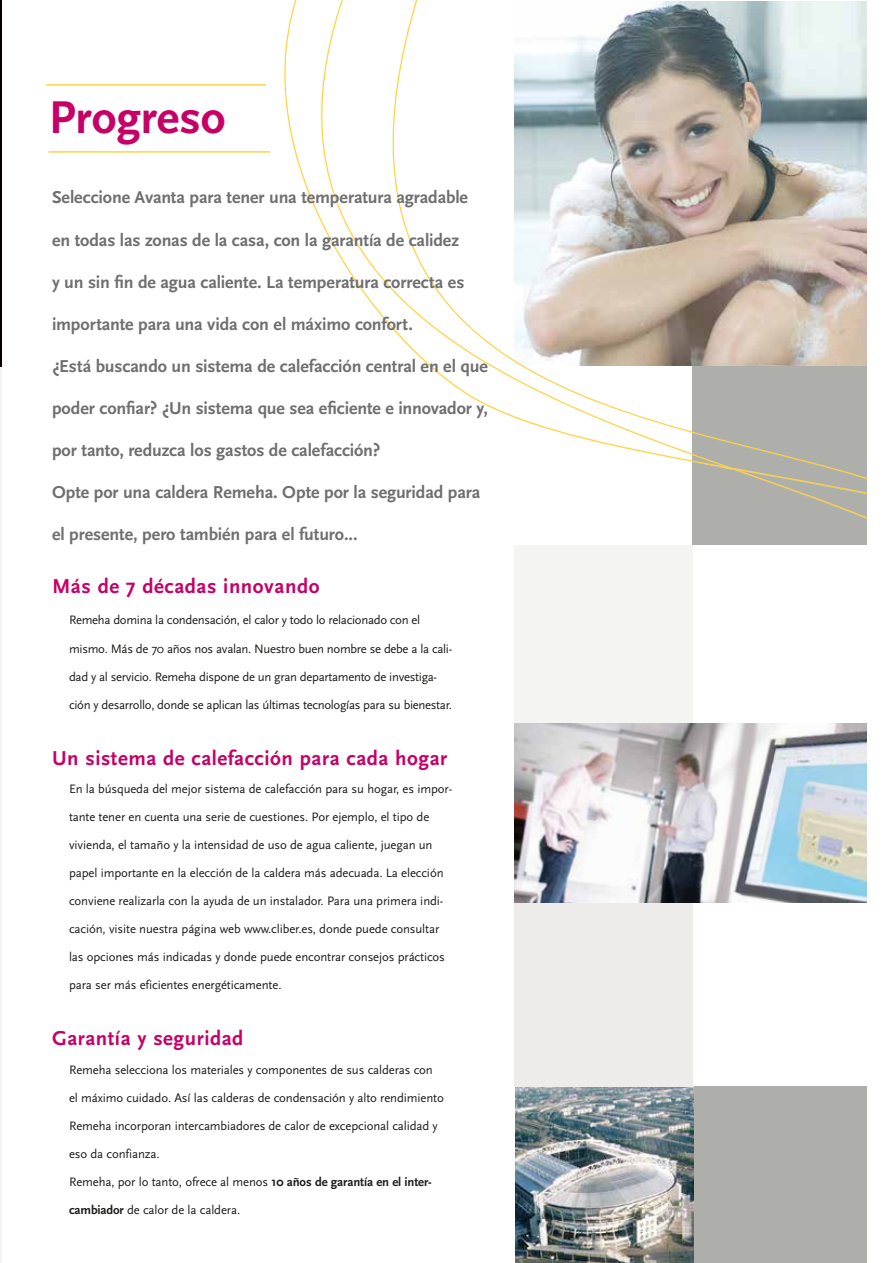
<style>
.page{position:relative;width:893px;height:1263px;background:#fff}
.page>*{position:absolute;margin:0;border:0;box-sizing:border-box;transform-origin:0 0}
.t1{font:700 48px "Scala Sans";color:#c70066}
.t2{font:700 21px "Scala Sans";letter-spacing:.025em;color:#c70066}
.t3{font:700 18px "Scala Sans";letter-spacing:-.005em;color:#706f6f}
.t4{font:12.75px "Scala Sans";letter-spacing:-.01em;color:#1d1d1b}
.s1{font-family:"Scala Sans Pro";font-weight:700}
</style>
<div class="page">
<hr style="left:0;top:0;width:2px;height:1263px;background:#f4f4f3">
<div style="left:693px;top:1086px;width:174px;height:177px;background:#aeafaa"></div>
<img style="left:515px;top:1087px;width:179px;height:176px">
<div style="left:514px;top:545px;width:179px;height:178px;background:#f4f4f3"></div>
<div style="left:514px;top:902px;width:179px;height:185px;background:#edeceb"></div>
<hr style="left:0;top:0;width:2px;height:366px;background:#050000">
<img style="left:514px;top:723px;width:353px;height:179px">
<div style="left:692px;top:528px;width:175px;height:17px;background:#aeafaa"></div>
<svg style="left:270px;top:0;width:597px;height:528px"></svg>
<hr style="left:48px;top:151px;width:222px;height:2px;background:#ffd244">
<hr style="left:46px;top:84px;width:220px;height:2px;background:#ffd244">
<h1 class="t1" style="left:49px;top:92px;width:178px">Progreso</h1>
<h3 class="t3" style="left:52px;top:188px;width:417px">Seleccione Avanta para tener una temperatura agradable</h3>
<h3 class="t3" style="left:52px;top:230px;width:409px">en todas las zonas de la casa, con la garantía de calidez</h3>
<h3 class="t3" style="left:52px;top:272px;width:414px">y un sin fin de agua caliente. La temperatura correcta es</h3>
<h3 class="t3" style="left:52px;top:314px;width:362px">importante para una vida con el máximo confort.</h3>
<h3 class="t3" style="left:52px;top:356px;width:437px">¿Está buscando un sistema de calefacción central en el que</h3>
<h3 class="t3" style="left:52px;top:398px;width:437px">poder confiar? ¿Un sistema que sea eficiente e innovador y,</h3>
<h3 class="t3" style="left:52px;top:440px;width:330px">por tanto, reduzca los gastos de calefacción?</h3>
<h3 class="t3" style="left:52px;top:483px;width:430px">Opte por una caldera Remeha. Opte por la seguridad para</h3>
<h3 class="t3" style="left:52px;top:525px;width:307px">el presente, pero también para el futuro...</h3>
<h2 class="t2" style="left:52px;top:575px;width:269px">Más de 7 décadas innovando</h2>
<p class="t4" style="left:69px;top:613px;width:353px">Remeha domina la condensación, el calor y todo lo relacionado con el</p>
<p class="t4" style="left:69px;top:641px;width:385px">mismo. Más de 70 años nos avalan. Nuestro buen nombre se debe a la cali-</p>
<p class="t4" style="left:69px;top:669px;width:370px">dad y al servicio. Remeha dispone de un gran departamento de investiga-</p>
<p class="t4" style="left:69px;top:697px;width:384px">ción y desarrollo, donde se aplican las últimas tecnologías para su bienestar.</p>
<h2 class="t2" style="left:52px;top:747px;width:397px">Un sistema de calefacción para cada hogar</h2>
<p class="t4" style="left:69px;top:782px;width:385px">En la búsqueda del mejor sistema de calefacción para su hogar, es impor-</p>
<p class="t4" style="left:69px;top:810px;width:362px">tante tener en cuenta una serie de cuestiones. Por ejemplo, el tipo de</p>
<p class="t4" style="left:69px;top:838px;width:365px">vivienda, el tamaño y la intensidad de uso de agua caliente, juegan un</p>
<p class="t4" style="left:69px;top:866px;width:376px">papel importante en la elección de la caldera más adecuada. La elección</p>
<p class="t4" style="left:69px;top:894px;width:376px">conviene realizarla con la ayuda de un instalador. Para una primera indi-</p>
<p class="t4" style="left:69px;top:922px;width:372px">cación, visite nuestra página web www.cliber.es, donde puede consultar</p>
<p class="t4" style="left:69px;top:950px;width:377px">las opciones más indicadas y donde puede encontrar consejos prácticos</p>
<p class="t4" style="left:69px;top:978px;width:214px">para ser más eficientes energéticamente.</p>
<h2 class="t2" style="left:52px;top:1027px;width:193px">Garantía y seguridad</h2>
<p class="t4" style="left:69px;top:1062px;width:365px">Remeha selecciona los materiales y componentes de sus calderas con</p>
<p class="t4" style="left:69px;top:1090px;width:376px">el máximo cuidado. Así las calderas de condensación y alto rendimiento</p>
<p class="t4" style="left:69px;top:1118px;width:370px">Remeha incorporan intercambiadores de calor de excepcional calidad y</p>
<p class="t4" style="left:69px;top:1146px;width:92px">eso da confianza.</p>
<p class="t4" style="left:69px;top:1175px;width:364px">Remeha, por lo tanto, ofrece al menos <span class="s1">10 años de garantía en el inter-</span></p>
<p class="t4" style="left:69px;top:1203px;width:173px"><span class="s1">cambiador</span> de calor de la caldera.</p>
</div>
